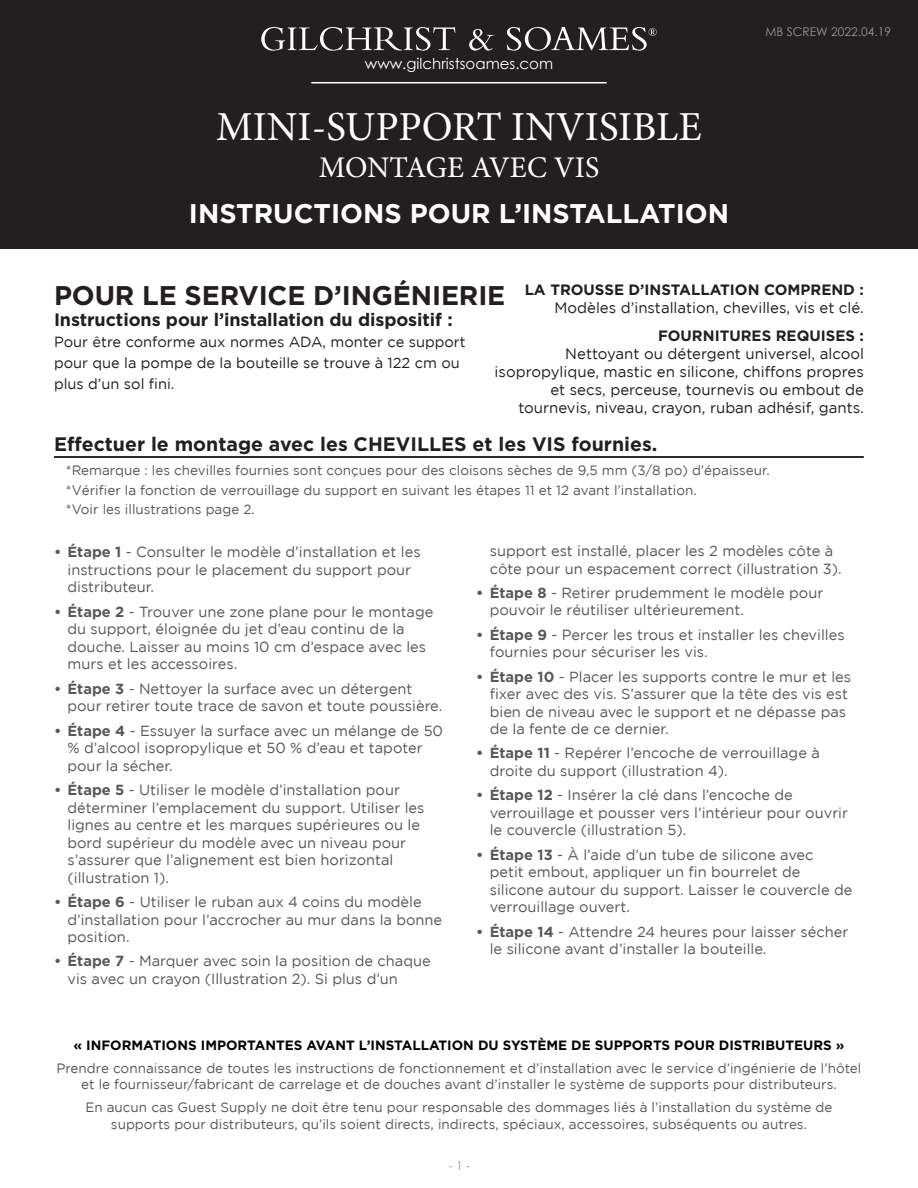
<style>
.page{position:relative;width:918px;height:1188px;background:#fff}
.page>*{position:absolute;margin:0;border:0;box-sizing:border-box;transform-origin:0 0}
.t1{font:41.25px "Minion Pro";color:#fff}
.t2{font:30px "Minion Pro";color:#fff}
.t3{font:700 27px "Gotham";color:#fff}
.t4{font:700 27px "Gotham";letter-spacing:-.005em;color:#231f20}
.t5{font:700 19.5px "Gotham";color:#231f20}
.t6{font:700 18px "Gotham";letter-spacing:-.005em;color:#231f20}
.t7{font:15px/18px "Gotham";color:#231f20;text-align:right}
.t8{font:700 15px "Gotham";color:#231f20}
.t9{font:15px "Century Gothic";color:#fff}
.t10{font:14.7px/17.5px "Gotham";color:#57585a}
.t11{font:14.7px/21px "Gotham";color:#231f20}
.t12{font:13.5px/16.2px "Gotham";color:#57585a;text-align:center}
.t13{font:700 13.5px "Gotham";color:#040503}
.t14{font:12px "Century Gothic";color:#939598}
.s1{font-weight:700}
</style>
<div class="page">
<div style="left:0;top:0;width:918px;height:248px;background:#231f20"></div>
<svg style="left:261px;top:27px;width:194px;height:24px"></svg>
<svg style="left:469px;top:29px;width:25px;height:22px"></svg>
<svg style="left:507px;top:27px;width:150px;height:24px"></svg>
<hr style="left:311px;top:82px;width:296px;height:1px;background:#fff">
<hr style="left:54px;top:456px;width:810px;height:2px;background:#231f20">
<p class="t9" style="left:365px;top:54px;width:190px">www.gilchristsoames.com</p>
<h1 class="t1" style="left:216px;top:99px;width:487px">MINI-SUPPORT INVISIBLE</h1>
<h2 class="t2" style="left:319px;top:147px;width:282px">MONTAGE AVEC VIS</h2>
<h3 class="t3" style="left:189px;top:198px;width:542px">INSTRUCTIONS POUR L’INSTALLATION</h3>
<p class="t14" style="left:766px;top:24px;width:127px">MB SCREW 2022.04.19</p>
<p class="t4" style="left:54px;top:279px;width:453px">POUR LE SERVICE D’INGÉNIERIE</p>
<p class="t8" style="left:525px;top:281px;width:341px">LA TROUSSE D’INSTALLATION COMPREND :</p>
<p class="t7" style="left:554px;top:298px;width:311px">Modèles d’installation, chevilles, vis et clé.</p>
<p class="t6" style="left:54px;top:309px;width:400px">Instructions pour l’installation du dispositif :</p>
<p class="t11" style="left:54px;top:331px;width:413px">Pour être conforme aux normes ADA, monter ce support pour que la pompe de la bouteille se trouve à 122 cm ou plus d’un sol fini.</p>
<p class="t8" style="left:658px;top:327px;width:207px">FOURNITURES REQUISES :</p>
<p class="t7" style="left:495px;top:345px;width:371px">Nettoyant ou détergent universel, alcool isopropylique, mastic en silicone, chiffons propres et secs, perceuse, tournevis ou embout de tournevis, niveau, crayon, ruban adhésif, gants.</p>
<p class="t5" style="left:54px;top:433px;width:605px">Effectuer le montage avec les CHEVILLES et les VIS fournies.</p>
<p class="t12" style="left:66px;top:462px;width:705px">*Remarque : les chevilles fournies sont conçues pour des cloisons sèches de 9,5 mm (3/8 po) d’épaisseur.</p>
<p class="t12" style="left:66px;top:501px;width:190px">*Voir les illustrations page 2.</p>
<p class="t12" style="left:66px;top:481px;width:632px">*Vérifier la fonction de verrouillage du support en suivant les étapes 11 et 12 avant l’installation.</p>
<p class="t10" style="left:68px;top:543px;width:355px;text-indent:-14px"><span class="s1">• Étape 1</span> - Consulter le modèle d’installation et les instructions pour le placement du support pour distributeur.</p>
<p class="t10" style="left:68px;top:603px;width:367px;text-indent:-14px"><span class="s1">• Étape 2</span> - Trouver une zone plane pour le montage du support, éloignée du jet d’eau continu de la douche. Laisser au moins 10 cm d’espace avec les murs et les accessoires.</p>
<p class="t10" style="left:68px;top:680px;width:376px;text-indent:-14px"><span class="s1">• Étape 3</span> - Nettoyer la surface avec un détergent pour retirer toute trace de savon et toute poussière.</p>
<p class="t10" style="left:68px;top:721px;width:377px;text-indent:-14px"><span class="s1">• Étape 4</span> - Essuyer la surface avec un mélange de 50 % d’alcool isopropylique et 50 % d’eau et tapoter pour la sécher.</p>
<p class="t10" style="left:68px;top:781px;width:359px;text-indent:-14px"><span class="s1">• Étape 5</span> - Utiliser le modèle d’installation pour déterminer l’emplacement du support. Utiliser les lignes au centre et les marques supérieures ou le bord supérieur du modèle avec un niveau pour s’assurer que l’alignement est bien horizontal (illustration 1).</p>
<p class="t10" style="left:68px;top:893px;width:376px;text-indent:-14px"><span class="s1">• Étape 6</span> - Utiliser le ruban aux 4 coins du modèle d’installation pour l’accrocher au mur dans la bonne position.</p>
<p class="t10" style="left:68px;top:952px;width:365px;text-indent:-14px"><span class="s1">• Étape 7</span> - Marquer avec soin la position de chaque vis avec un crayon (Illustration 2). Si plus d’un</p>
<p class="t10" style="left:490px;top:542px;width:353px">support est installé, placer les 2 modèles côte à côte pour un espacement correct (illustration 3).</p>
<p class="t10" style="left:490px;top:584px;width:335px;text-indent:-14px"><span class="s1">• Étape 8</span> - Retirer prudemment le modèle pour pouvoir le réutiliser ultérieurement.</p>
<p class="t10" style="left:490px;top:625px;width:356px;text-indent:-14px"><span class="s1">• Étape 9</span> - Percer les trous et installer les chevilles fournies pour sécuriser les vis.</p>
<p class="t10" style="left:490px;top:667px;width:363px;text-indent:-14px"><span class="s1">• Étape 10</span> - Placer les supports contre le mur et les fixer avec des vis. S’assurer que la tête des vis est bien de niveau avec le support et ne dépasse pas de la fente de ce dernier.</p>
<p class="t10" style="left:490px;top:744px;width:332px;text-indent:-14px"><span class="s1">• Étape 11</span> - Repérer l’encoche de verrouillage à droite du support (illustration 4).</p>
<p class="t10" style="left:490px;top:786px;width:360px;text-indent:-14px"><span class="s1">• Étape 12</span> - Insérer la clé dans l’encoche de verrouillage et pousser vers l’intérieur pour ouvrir le couvercle (illustration 5).</p>
<p class="t10" style="left:490px;top:846px;width:364px;text-indent:-14px"><span class="s1">• Étape 13</span> - À l’aide d’un tube de silicone avec<br>petit embout, appliquer un fin bourrelet de silicone autour du support. Laisser le couvercle de verrouillage ouvert.</p>
<p class="t10" style="left:490px;top:922px;width:360px;text-indent:-14px"><span class="s1">• Étape 14</span> - Attendre 24 heures pour laisser sécher le silicone avant d’installer la bouteille.</p>
<p class="t13" style="left:73px;top:1038px;width:773px">« INFORMATIONS IMPORTANTES AVANT L’INSTALLATION DU SYSTÈME DE SUPPORTS POUR DISTRIBUTEURS »</p>
<p class="t12" style="left:56px;top:1060px;width:807px">Prendre connaissance de toutes les instructions de fonctionnement et d’installation avec le service d’ingénierie de l’hôtel et le fournisseur/fabricant de carrelage et de douches avant d’installer le système de supports pour distributeurs.</p>
<p class="t12" style="left:85px;top:1099px;width:749px">En aucun cas Guest Supply ne doit être tenu pour responsable des dommages liés à l’installation du système de supports pour distributeurs, qu’ils soient directs, indirects, spéciaux, accessoires, subséquents ou autres.</p>
<p class="t14" style="left:449px;top:1158px;width:23px">- 1 -</p>
</div>
